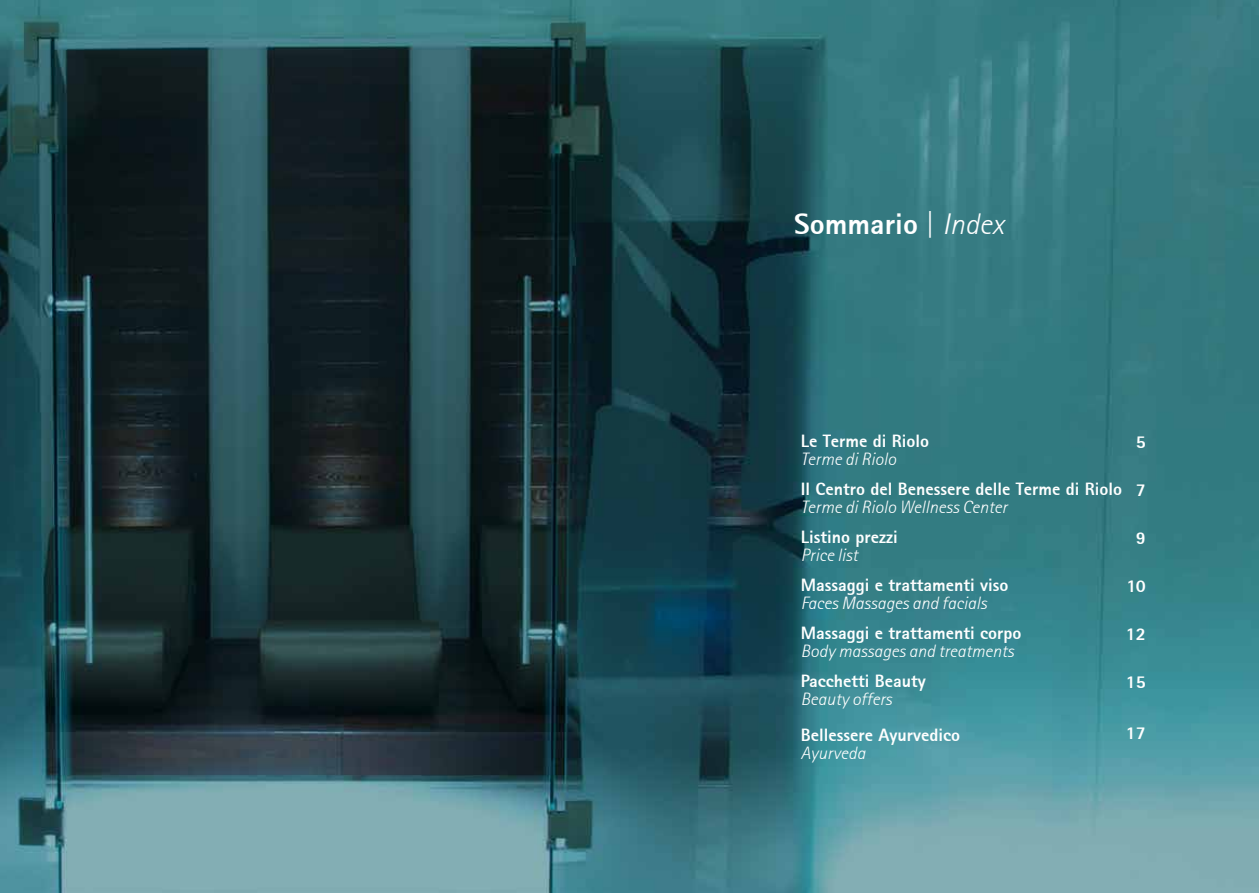
<style>
.page{position:relative;width:1259px;height:893px;background:#fff}
.page>*{position:absolute;margin:0;border:0;box-sizing:border-box;transform-origin:0 0}
.t1{font:800 30px "Rotis Sans Serif 75";color:#fff}
.t2{font:800 18px "Rotis Sans Serif 75";color:#fff}
.t3{font:italic 300 18px "Rotis Sans Serif 46";color:#fff}
.s1{font-family:"Rotis Sans Serif 45";font-weight:300}
.s2{font-family:"Rotis Sans Serif 46";font-weight:300;font-style:italic}
</style>
<div class="page">
<img style="left:0;top:0;width:1259px;height:893px">
<h1 class="t1" style="left:794px;top:205px;width:211px">Sommario <span class="s1">|</span> <span class="s2">Index</span></h1>
<p class="t2" style="left:801px;top:429px;width:130px">Le Terme di Riolo</p>
<p class="t3" style="left:801px;top:448px;width:97px">Terme di Riolo</p>
<p class="t2" style="left:801px;top:477px;width:323px">Il Centro del Benessere delle Terme di Riolo</p>
<p class="t3" style="left:801px;top:496px;width:208px">Terme di Riolo Wellness Center</p>
<p class="t2" style="left:801px;top:525px;width:98px">Listino prezzi</p>
<p class="t3" style="left:801px;top:544px;width:58px">Price list</p>
<p class="t2" style="left:801px;top:573px;width:209px">Massaggi e trattamenti viso</p>
<p class="t3" style="left:801px;top:592px;width:187px">Faces Massages and facials</p>
<p class="t2" style="left:801px;top:621px;width:222px">Massaggi e trattamenti corpo</p>
<p class="t3" style="left:801px;top:640px;width:214px">Body massages and treatments</p>
<p class="t2" style="left:801px;top:669px;width:126px">Pacchetti Beauty</p>
<p class="t3" style="left:801px;top:688px;width:92px">Beauty offers</p>
<p class="t2" style="left:801px;top:723px;width:161px">Bellessere Ayurvedico</p>
<p class="t3" style="left:801px;top:742px;width:66px">Ayurveda</p>
<p class="t2" style="left:1136px;top:431px;width:12px">5</p>
<p class="t2" style="left:1136px;top:479px;width:12px">7</p>
<p class="t2" style="left:1136px;top:527px;width:12px">9</p>
<p class="t2" style="left:1126px;top:575px;width:21px">10</p>
<p class="t2" style="left:1125px;top:623px;width:22px">12</p>
<p class="t2" style="left:1125px;top:671px;width:22px">15</p>
<p class="t2" style="left:1125px;top:722px;width:22px">17</p>
</div>
